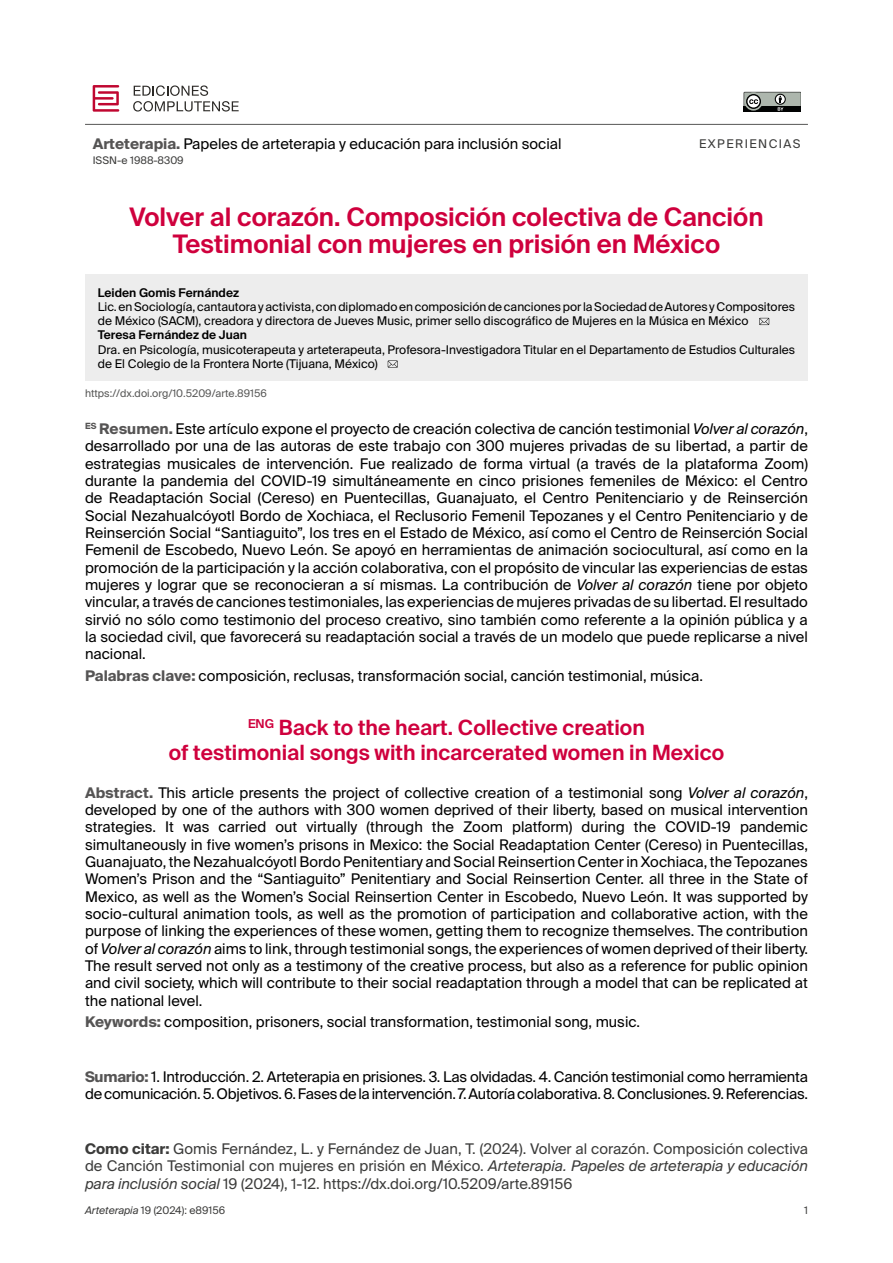
<style>
.page{position:relative;width:893px;height:1263px;background:#fff}
.page>*{position:absolute;margin:0;border:0;box-sizing:border-box;transform-origin:0 0}
.Título_original_ES{font:600 25.5px/27px "Suisse Intl";color:#cf003d;text-align:center}
.Título_traducido_EN{font:600 21px/24.9px "Suisse Intl";color:#cf003d;text-align:center}
.Resumen_abstract_ES{font:14.7px/17.4px "Suisse Intl";color:#000;text-align:justify}
.Resumen_abstract_EN{font:14.7px/17.4px "Suisse Intl";color:#000;text-align:justify}
.Como_citar{font:14.7px/17.4px "Suisse Intl";color:#3c3c3b;text-align:justify}
.Sumario{font:14.7px/17.4px "Suisse Intl";letter-spacing:-.015em;color:#000}
.Palabras_clave{font:14.7px "Suisse Intl";color:#000}
.Keywords{font:14.7px "Suisse Intl";color:#000}
.Autor{font:12px/14.2px "Suisse Intl";color:#000}
.Autor-2{font:600 12px "Suisse Intl";color:#000}
.Normal_1er_parr{font:12px "Suisse Intl";letter-spacing:.12em;color:#3c3c3b}
.Normal_1er_parr-2{font:10.5px "Suisse Intl";color:#3c3c3b}
.t1{font:10.5px "Suisse Intl";color:#575756}
.s1{font-weight:700;color:#555454}
.s2{font-style:italic}
.s3{font-weight:700}
</style>
<div class="page">
<hr style="left:85px;top:124px;width:723px;height:1px;background:#575756">
<svg style="left:744px;top:92px;width:56px;height:19px"></svg>
<svg style="left:93px;top:85px;width:26px;height:26px"></svg>
<svg style="left:133px;top:85px;width:106px;height:26px"></svg>
<div style="left:85px;top:274px;width:723px;height:107px;background:#ededed"></div>
<svg style="left:759px;top:318px;width:10px;height:7px"></svg>
<svg style="left:388px;top:360px;width:10px;height:8px"></svg>
<p class="Resumen_abstract_ES" style="left:93px;top:135px;width:470px"><span class="s1">Arteterapia.</span> Papeles de arteterapia y educación para inclusión social</p>
<p class="Normal_1er_parr-2" style="left:93px;top:154px;width:92px">ISSN-e 1988-8309</p>
<p class="Normal_1er_parr" style="left:699px;top:136px;width:103px">EXPERIENCIAS</p>
<p class="Título_original_ES" style="left:129px;top:204px;width:636px">Volver al corazón. Composición colectiva de Canción<br>Testimonial con mujeres en prisión en México</p>
<p class="Autor-2" style="left:98px;top:285px;width:143px">Leiden Gomis Fernández</p>
<p class="Autor" style="left:98px;top:299px;width:699px">Lic. en Sociología, cantautora y activista, con diplomado en composición de canciones por la Sociedad de Autores y Compositores de México (SACM), creadora y directora de Jueves Music, primer sello discográfico de Mujeres en la Música en México</p>
<p class="Autor-2" style="left:98px;top:328px;width:151px">Teresa Fernández de Juan</p>
<p class="Autor" style="left:98px;top:342px;width:699px">Dra. en Psicología, musicoterapeuta y arteterapeuta, Profesora-Investigadora Titular en el Departamento de Estudios Culturales de El Colegio de la Frontera Norte (Tijuana, México)</p>
<p class="t1" style="left:85px;top:387px;width:183px">https://dx.doi.org/10.5209/arte.89156</p>
<p class="Resumen_abstract_ES" style="left:85px;top:420px;width:724px"><sup>ES</sup> <span class="s1">Resumen.</span> Este artículo expone el proyecto de creación colectiva de canción testimonial <span class="s2">Volver al corazón</span>, desarrollado por una de las autoras de este trabajo con 300 mujeres privadas de su libertad, a partir de estrategias musicales de intervención. Fue realizado de forma virtual (a través de la plataforma Zoom) durante la pandemia del COVID-19 simultáneamente en cinco prisiones femeniles de México: el Centro de Readaptación Social (Cereso) en Puentecillas, Guanajuato, el Centro Penitenciario y de Reinserción Social Nezahualcóyotl Bordo de Xochiaca, el Reclusorio Femenil Tepozanes y el Centro Penitenciario y de Reinserción Social “Santiaguito”, los tres en el Estado de México, así como el Centro de Reinserción Social Femenil de Escobedo, Nuevo León. Se apoyó en herramientas de animación sociocultural, así como en la promoción de la participación y la acción colaborativa, con el propósito de vincular las experiencias de estas mujeres y lograr que se reconocieran a sí mismas. La contribución de <span class="s2">Volver al corazón</span> tiene por objeto vincular, a través de canciones testimoniales, las experiencias de mujeres privadas de su libertad. El resultado sirvió no sólo como testimonio del proceso creativo, sino también como referente a la opinión pública y a la sociedad civil, que favorecerá su readaptación social a través de un modelo que puede replicarse a nivel nacional.</p>
<p class="Palabras_clave" style="left:85px;top:667px;width:619px"><span class="s1">Palabras clave:</span> composición, reclusas, transformación social, canción testimonial, música.</p>
<p class="Título_traducido_EN" style="left:169px;top:715px;width:557px"><sup>ENG</sup> Back to the heart. Collective creation<br>of testimonial songs with incarcerated women in Mexico</p>
<p class="Resumen_abstract_EN" style="left:85px;top:784px;width:724px"><span class="s1">Abstract.</span> This article presents the project of collective creation of a testimonial song <span class="s2">Volver al corazón</span>, developed by one of the authors with 300 women deprived of their liberty, based on musical intervention strategies. It was carried out virtually (through the Zoom platform) during the COVID-19 pandemic simultaneously in five women’s prisons in Mexico: the Social Readaptation Center (Cereso) in Puentecillas, Guanajuato, the Nezahualcóyotl Bordo Penitentiary and Social Reinsertion Center in Xochiaca, the Tepozanes Women’s Prison and the “Santiaguito” Penitentiary and Social Reinsertion Center. all three in the State of Mexico, as well as the Women’s Social Reinsertion Center in Escobedo, Nuevo León. It was supported by socio-cultural animation tools, as well as the promotion of participation and collaborative action, with the purpose of linking the experiences of these women, getting them to recognize themselves. The contribution of <span class="s2">Volver al corazón</span> aims to link, through testimonial songs, the experiences of women deprived of their liberty.<br>The result served not only as a testimony of the creative process, but also as a reference for public opinion and civil society, which will contribute to their social readaptation through a model that can be replicated at the national level.</p>
<p class="Keywords" style="left:85px;top:1014px;width:556px"><span class="s1">Keywords:</span> composition, prisoners, social transformation, testimonial song, music.</p>
<p class="Sumario" style="left:85px;top:1068px;width:724px"><span class="s1">Sumario:</span> 1. Introducción. 2. Arteterapia en prisiones. 3. Las olvidadas. 4. Canción testimonial como herramienta de comunicación. 5. Objetivos. 6. Fases de la intervención. 7. Autoría colaborativa. 8. Conclusiones. 9. Referencias.</p>
<p class="Como_citar" style="left:85px;top:1140px;width:724px"><span class="s3">Como citar:</span> Gomis Fernández, L. y Fernández de Juan, T. (2024). Volver al corazón. Composición colectiva de Canción Testimonial con mujeres en prisión en México. <span class="s2">Arteterapia. Papeles de arteterapia y educación para inclusión social</span> 19 (2024), 1-12. https://dx.doi.org/10.5209/arte.89156</p>
<p class="Normal_1er_parr-2" style="left:85px;top:1204px;width:142px"><span class="s2">Arteterapia</span> 19 (2024): e89156</p>
<p class="Normal_1er_parr-2" style="left:804px;top:1204px;width:5px">1</p>
</div>
